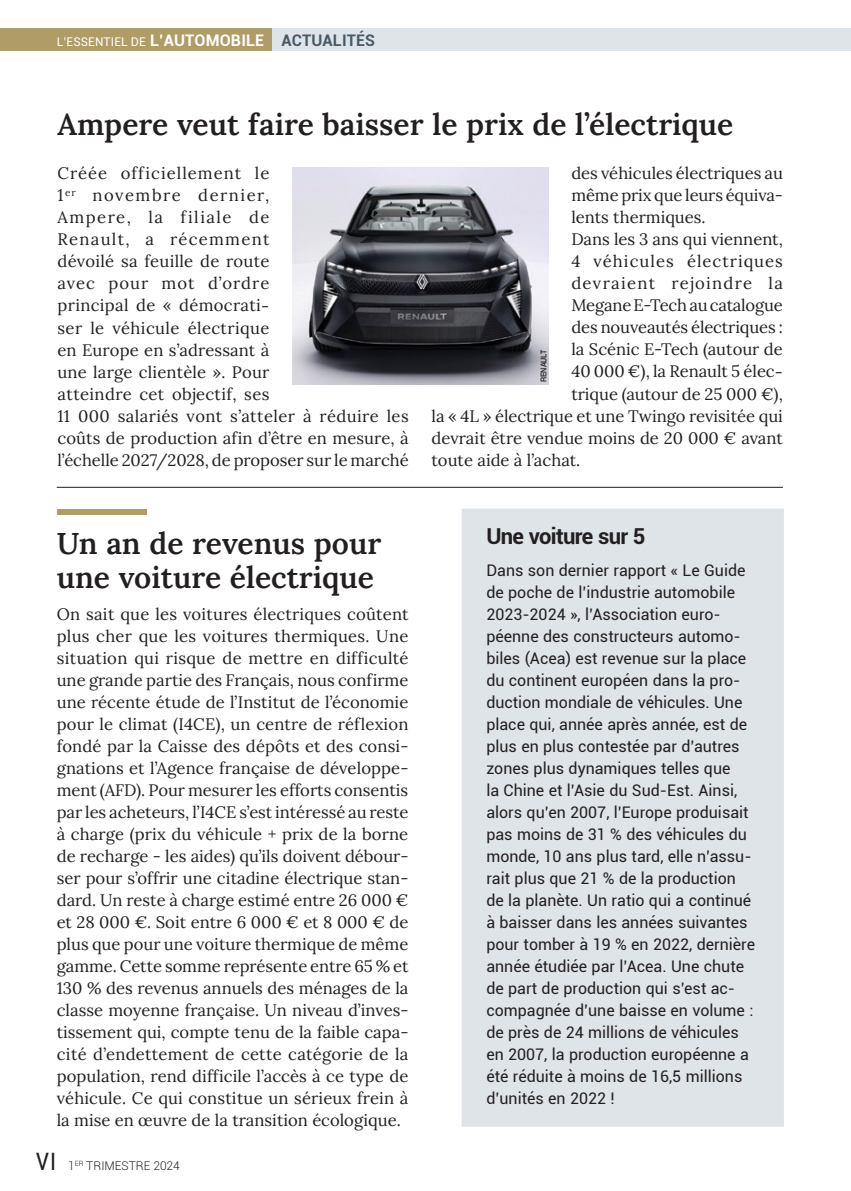
<style>
.page{position:relative;width:851px;height:1191px;background:#fff}
.page>*{position:absolute;margin:0;border:0;box-sizing:border-box;transform-origin:0 0}
.t1{font:600 30px/34px "Lora";color:#231f20}
.t2{font:24px "Roboto Condensed";color:#231f20}
.t3{font:700 22px "Roboto";letter-spacing:-.03em;color:#231f20}
.t4{font:16.6px/22px "Lora";color:#231f20;text-align:justify}
.t5{font:16.6px/22px "Lora";letter-spacing:.02em;color:#231f20}
.t6{font:16.6px "Lora";letter-spacing:.06em;color:#231f20}
.t7{font:16.6px "Lora";letter-spacing:.08em;color:#231f20}
.t8{font:16px/22px "Roboto";color:#231f20}
.t9{font:12px "Roboto";letter-spacing:.01em;color:#fff}
.t10{font:300 12px "Roboto";color:#231f20}
.t11{font:500 8px "Helvetica Neue LT Std";letter-spacing:-.01em;color:#231f20;scale:.9 1}
.s1{font-weight:700;font-size:16px}
.s2{font-weight:700;font-size:16px;color:#465b67}
</style>
<div class="page">
<div style="left:462px;top:509px;width:320px;height:616px;background:#dfe4e8"></div>
<div style="left:461px;top:508px;width:322px;height:618px;border:2px solid #dfe4e8"></div>
<div style="left:57px;top:509px;width:89px;height:6px;background:#af9c66"></div>
<hr style="left:57px;top:487px;width:725px;height:1px;background:#231f20">
<img style="left:292px;top:167px;width:256px;height:217px">
<div style="left:0;top:28px;width:273px;height:23px;background:#af9c66"></div>
<div style="left:273px;top:28px;width:577px;height:23px;background:#dfe4e8"></div>
<svg style="left:850px;top:28px;width:1px;height:23px"></svg>
<p class="t9" style="left:57px;top:33px;width:320px">L’ESSENTIEL DE <span class="s1">L’AUTOMOBILE</span> <span class="s2">ACTUALITÉS</span></p>
<h1 class="t1" style="left:57px;top:106px;width:677px">Ampere veut faire baisser le prix de l’électrique</h1>
<p class="t5" style="left:57px;top:161px;width:353px">Créée officiellement le<br>1<sup>er</sup> novembre dernier,<br>Ampere, la filiale de<br>Renault, a récemment<br>dévoilé sa feuille de route<br>avec pour mot d’ordre<br>principal de « démocrati-<br>ser le véhicule électrique<br>en Europe en s’adressant à<br>une large clientèle ». Pour<br>atteindre cet objectif, ses<br>11 000 salariés vont s’atteler à réduire les coûts de production afin d’être en mesure, à l’échelle 2027/2028, de proposer sur le marché</p>
<p class="t4" style="left:571px;top:161px;width:213px">des véhicules électriques au</p>
<p class="t4" style="left:571px;top:183px;width:213px">même prix que leurs équiva-</p>
<p class="t4" style="left:571px;top:205px;width:136px">lents thermiques.</p>
<p class="t4" style="left:571px;top:227px;width:213px">Dans les 3 ans qui viennent,</p>
<p class="t6" style="left:571px;top:249px;width:213px">4 véhicules électriques</p>
<p class="t7" style="left:571px;top:271px;width:213px">devraient rejoindre la</p>
<p class="t4" style="left:571px;top:293px;width:213px">Megane E-Tech au catalogue</p>
<p class="t4" style="left:571px;top:315px;width:213px">des nouveautés électriques :</p>
<p class="t4" style="left:571px;top:337px;width:213px">la Scénic E-Tech (autour de</p>
<p class="t4" style="left:571px;top:359px;width:213px">40 000 €), la Renault 5 élec-</p>
<p class="t4" style="left:571px;top:381px;width:213px">trique (autour de 25 000 €),</p>
<p class="t4" style="left:431px;top:403px;width:353px">la « 4L » électrique et une Twingo revisitée qui</p>
<p class="t4" style="left:431px;top:425px;width:353px">devrait être vendue moins de 20 000 € avant</p>
<p class="t4" style="left:431px;top:447px;width:150px">toute aide à l’achat.</p>
<p class="t11" style="left:538px;top:382px;width:37px;rotate:-90deg">RENAULT</p>
<h1 class="t1" style="left:57px;top:524px;width:326px">Un an de revenus pour une voiture électrique</h1>
<p class="t4" style="left:57px;top:601px;width:353px">On sait que les voitures électriques coûtent plus cher que les voitures thermiques. Une situation qui risque de mettre en difficulté une grande partie des Français, nous confirme une récente étude de l’Institut de l’économie pour le climat (I4CE), un centre de réflexion fondé par la Caisse des dépôts et des consi&shy;gnations et l’Agence française de développe&shy;ment (AFD). Pour mesurer les efforts consentis par les acheteurs, l’I4CE s’est intéressé au reste à charge (prix du véhicule + prix de la borne de recharge - les aides) qu’ils doivent débour&shy;ser pour s’offrir une citadine électrique stan&shy;dard. Un reste à charge estimé entre 26 000 € et 28 000 €. Soit entre 6 000 € et 8 000 € de plus que pour une voiture thermique de même gamme. Cette somme représente entre 65 % et 130 % des revenus annuels des ménages de la classe moyenne française. Un niveau d’inves&shy;tissement qui, compte tenu de la faible capa&shy;cité d’endettement de cette catégorie de la population, rend difficile l’accès à ce type de véhicule. Ce qui constitue un sérieux frein à la mise en œuvre de la transition écologique.</p>
<h2 class="t2" style="left:36px;top:1144px;width:22px">VI</h2>
<p class="t10" style="left:68px;top:1157px;width:113px">1<sup>ER</sup> TRIMESTRE 2024</p>
<h3 class="t3" style="left:486px;top:521px;width:161px">Une voiture sur 5</h3>
<p class="t8" style="left:486px;top:558px;width:270px">Dans son dernier rapport « Le Guide de poche de l’industrie automobile 2023-2024 », l’Association euro&shy;péenne des constructeurs automo&shy;biles (Acea) est revenue sur la place du continent européen dans la pro&shy;duction mondiale de véhicules. Une place qui, année après année, est de plus en plus contestée par d’autres zones plus dynamiques telles que<br>la Chine et l’Asie du Sud-Est. Ainsi, alors qu’en 2007, l’Europe produisait pas moins de 31 % des véhicules du monde, 10 ans plus tard, elle n’assu&shy;rait plus que 21 % de la production de la planète. Un ratio qui a continué à baisser dans les années suivantes pour tomber à 19 % en 2022, dernière année étudiée par l’Acea. Une chute de part de production qui s’est ac&shy;compagnée d’une baisse en volume : de près de 24 millions de véhicules en 2007, la production européenne a été réduite à moins de 16,5 millions d’unités en 2022 !</p>
</div>
